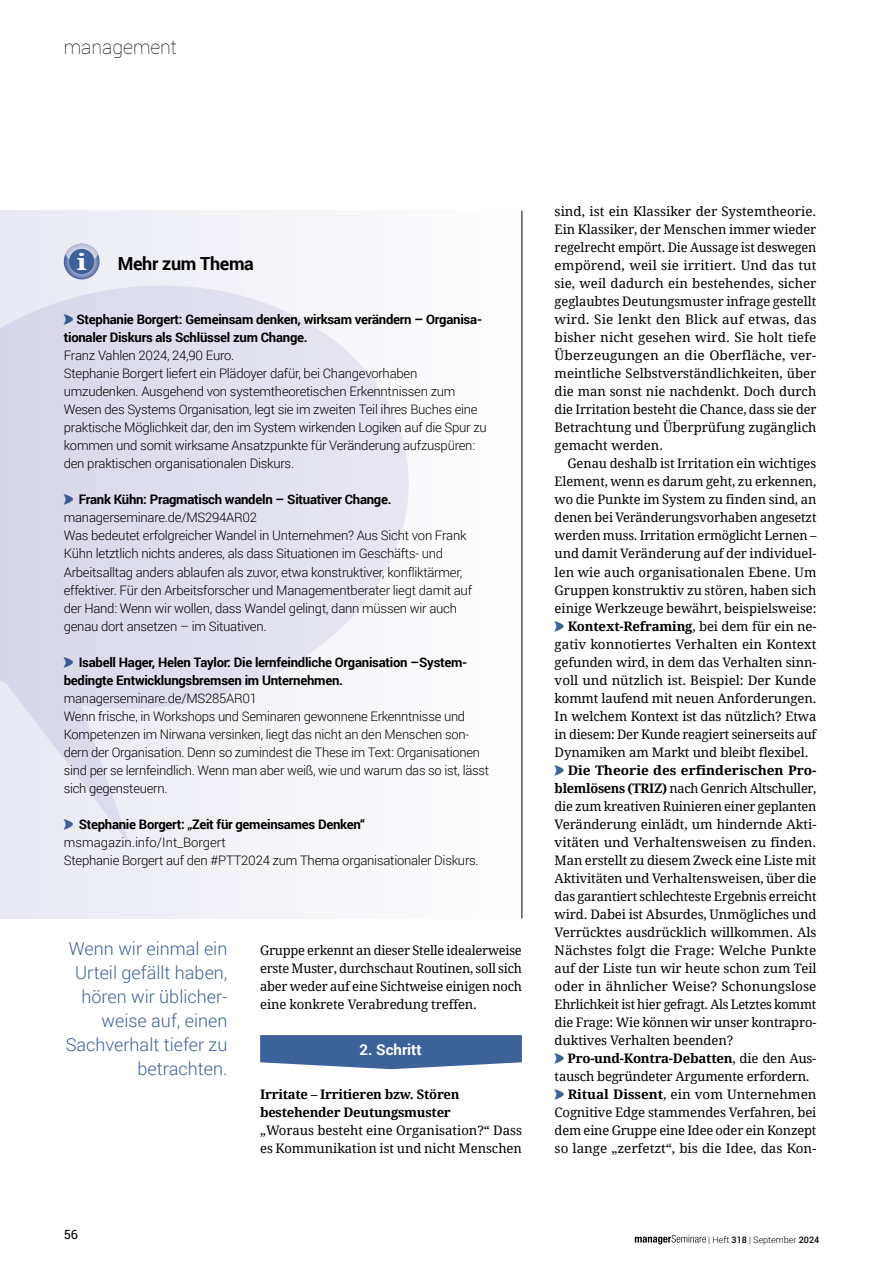
<style>
.page{position:relative;width:893px;height:1263px;background:#fff}
.page>*{position:absolute;margin:0;border:0;box-sizing:border-box;transform-origin:0 0}
.t1{font:700 22.5px "Droid Serif";color:#fff;scale:1.27 1}
.t2{font:100 19.5px "Roboto";color:#000}
.Zitat{font:300 18px/24px "Roboto";color:#3d629a;text-align:right}
.Standard_Stichzeile{font:700 18px "Roboto";letter-spacing:-.02em;color:#000}
.Dreiecks-Kasten{font:700 15px "Roboto";color:#fff}
.t3{font:13.2px/18px "Droid Serif";letter-spacing:-.01em;color:#000;text-align:justify}
.Standard_Paragraph{font:300 13.2px/18px "Roboto";letter-spacing:-.02em;color:#000}
.t4{font:700 13.2px/18px "Roboto";letter-spacing:-.02em;color:#000}
.t5{font:700 13.2px/18px "Droid Serif";letter-spacing:-.02em;color:#000}
.Standard_Paragraph-2{font:300 13.2px "Roboto";color:#000}
.t6{font:12.75px "Roboto";color:#000}
.Standard_Liste_1_Röm{font:300 9px "Roboto";color:#000}
.s1{font-weight:700}
.s2{font-weight:500}
</style>
<div class="page">
<svg style="left:260px;top:1035px;width:262px;height:34px;background:#5071a3"></svg>
<hr style="left:522px;top:211px;width:1px;height:707px;background:#000">
<div style="left:0;top:210px;width:522px;height:708px;background:linear-gradient(to right,#e8e9f3,#fefefe)"></div>
<svg style="left:64px;top:244px;width:36px;height:35px"></svg>
<div style="left:69px;top:249px;width:25px;height:25px;background:#3d629a;border-radius:50%"></div>
<svg style="left:65px;top:243px;width:33px;height:22px"></svg>
<svg style="left:0;top:269px;width:423px;height:575px;fill:#e3e2ef"></svg>
<svg style="left:635px;top:1235px;width:71px;height:9px"></svg>
<svg style="left:64px;top:314px;width:9px;height:11px"></svg>
<svg style="left:64px;top:494px;width:9px;height:11px"></svg>
<svg style="left:64px;top:656px;width:9px;height:11px"></svg>
<svg style="left:64px;top:818px;width:9px;height:11px"></svg>
<p class="t2" style="left:64px;top:34px;width:115px">management</p>
<h1 class="t1" style="left:77px;top:249px;width:9px">i</h1>
<p class="Standard_Stichzeile" style="left:118px;top:251px;width:138px">Mehr zum Thema</p>
<p class="t4" style="left:64px;top:310px;width:420px;text-indent:13px">Stephanie Borgert: Gemeinsam denken, wirksam verändern – Organisa&shy;tionaler Diskurs als Schlüssel zum Change.</p>
<p class="Standard_Paragraph" style="left:64px;top:346px;width:172px">Franz Vahlen 2024, 24,90 Euro.</p>
<p class="Standard_Paragraph" style="left:64px;top:364px;width:425px">Stephanie Borgert liefert ein Plädoyer dafür, bei Changevorhaben umzudenken. Ausgehend von systemtheoretischen Erkenntnissen zum Wesen des Systems Organisation, legt sie im zweiten Teil ihres Buches eine praktische Möglichkeit dar, den im System wirkenden Logiken auf die Spur zu kommen und somit wirksame Ansatzpunkte für Veränderung aufzuspüren: den praktischen organisationalen Diskurs.</p>
<p class="t4" style="left:79px;top:490px;width:314px">Frank Kühn: Pragmatisch wandeln – Situativer Change.</p>
<p class="Standard_Paragraph" style="left:64px;top:508px;width:195px">managerseminare.de/MS294AR02</p>
<p class="Standard_Paragraph" style="left:64px;top:526px;width:410px">Was bedeutet erfolgreicher Wandel in Unternehmen? Aus Sicht von Frank Kühn letztlich nichts anderes, als dass Situationen im Geschäfts- und Arbeitsalltag anders ablaufen als zuvor, etwa konstruktiver, konfliktärmer, effektiver. Für den Arbeitsforscher und Managementberater liegt damit auf der Hand: Wenn wir wollen, dass Wandel gelingt, dann müssen wir auch genau dort ansetzen – im Situativen.</p>
<p class="t4" style="left:64px;top:652px;width:404px;text-indent:15px">Isabell Hager, Helen Taylor: Die lernfeindliche Organisation –System&shy;bedingte Entwicklungsbremsen im Unternehmen.</p>
<p class="Standard_Paragraph" style="left:64px;top:688px;width:195px">managerseminare.de/MS285AR01</p>
<p class="Standard_Paragraph" style="left:64px;top:706px;width:427px">Wenn frische, in Workshops und Seminaren gewonnene Erkenntnisse und Kompetenzen im Nirwana versinken, liegt das nicht an den Menschen son&shy;dern der Organisation. Denn so zumindest die These im Text: Organisationen sind per se lernfeindlich. Wenn man aber weiß, wie und warum das so ist, lässt sich gegensteuern.</p>
<p class="t4" style="left:79px;top:814px;width:288px">Stephanie Borgert: „Zeit für gemeinsames Denken“</p>
<p class="Standard_Paragraph-2" style="left:64px;top:833px;width:164px">msmagazin.info/Int_Borgert</p>
<p class="Standard_Paragraph" style="left:64px;top:850px;width:416px">Stephanie Borgert auf den #PTT2024 zum Thema organisationaler Diskurs.</p>
<p class="Zitat" style="left:66px;top:935px;width:163px">Wenn wir einmal ein<br>Urteil gefällt haben, hören wir üblicher&shy;weise auf, einen<br>Sachverhalt tiefer zu betrachten.</p>
<p class="t6" style="left:64px;top:1226px;width:16px">56</p>
<p class="t3" style="left:260px;top:941px;width:263px">Gruppe erkennt an dieser Stelle idealerweise erste Muster, durchschaut Routinen, soll sich aber weder auf eine Sichtweise einigen noch eine konkrete Verabredung treffen.</p>
<p class="Dreiecks-Kasten" style="left:360px;top:1039px;width:64px">2. Schritt</p>
<p class="t5" style="left:260px;top:1085px;width:201px">Irritate – Irritieren bzw. Stören bestehender Deutungsmuster</p>
<p class="t3" style="left:260px;top:1121px;width:263px">„Woraus besteht eine Organisation?“ Dass es Kommunikation ist und nicht Menschen</p>
<p class="t3" style="left:555px;top:203px;width:263px">sind, ist ein Klassiker der Systemtheorie.<br>Ein Klassiker, der Menschen immer wieder regelrecht empört. Die Aussage ist deswegen empörend, weil sie irritiert. Und das tut sie, weil dadurch ein bestehendes, sicher geglaubtes Deutungsmuster infrage gestellt wird. Sie lenkt den Blick auf etwas, das bisher nicht gesehen wird. Sie holt tiefe Überzeugungen an die Oberfläche, ver&shy;meintliche Selbstverständlichkeiten, über die man sonst nie nachdenkt. Doch durch die Irritation besteht die Chance, dass sie der Betrachtung und Überprüfung zugänglich gemacht werden.</p>
<p class="t3" style="left:555px;top:455px;width:263px;text-indent:13px">Genau deshalb ist Irritation ein wichtiges Element, wenn es darum geht, zu erkennen, wo die Punkte im System zu finden sind, an denen bei Veränderungsvorhaben angesetzt werden muss. Irritation ermöglicht Lernen – und damit Veränderung auf der individuel&shy;len wie auch organisationalen Ebene. Um Gruppen konstruktiv zu stören, haben sich einige Werkzeuge bewährt, beispielsweise:</p>
<p class="t3" style="left:555px;top:617px;width:263px;text-indent:13px"><span class="s1">Kontext-Reframing</span>, bei dem für ein ne&shy;gativ konnotiertes Verhalten ein Kontext gefunden wird, in dem das Verhalten sinn&shy;voll und nützlich ist. Beispiel: Der Kunde kommt laufend mit neuen Anforderungen.<br>In welchem Kontext ist das nützlich? Etwa in diesem: Der Kunde reagiert seinerseits auf Dynamiken am Markt und bleibt flexibel.</p>
<p class="t3" style="left:555px;top:761px;width:263px;text-indent:13px"><span class="s1">Die Theorie des erfinderischen Pro&shy;blemlösens (TRIZ)</span> nach Genrich Altschuller, die zum kreativen Ruinieren einer geplanten Veränderung einlädt, um hindernde Akti&shy;vitäten und Verhaltensweisen zu finden.<br>Man erstellt zu diesem Zweck eine Liste mit Aktivitäten und Verhaltensweisen, über die das garantiert schlechteste Ergebnis erreicht wird. Dabei ist Absurdes, Unmögliches und Verrücktes ausdrücklich willkommen. Als Nächstes folgt die Frage: Welche Punkte auf der Liste tun wir heute schon zum Teil oder in ähnlicher Weise? Schonungslose Ehrlichkeit ist hier gefragt. Als Letztes kommt die Frage: Wie können wir unser kontrapro&shy;duktives Verhalten beenden?</p>
<p class="t3" style="left:555px;top:1049px;width:263px;text-indent:13px"><span class="s1">Pro-und-Kontra-Debatten</span>, die den Aus&shy;tausch begründeter Argumente erfordern.</p>
<p class="t3" style="left:555px;top:1085px;width:263px;text-indent:13px"><span class="s1">Ritual Dissent</span>, ein vom Unternehmen Cognitive Edge stammendes Verfahren, bei dem eine Gruppe eine Idee oder ein Konzept so lange „zerfetzt“, bis die Idee, das Kon-</p>
<p class="Standard_Liste_1_Röm" style="left:708px;top:1233px;width:113px">| Heft <span class="s2">318</span> | September <span class="s2">2024</span></p>
</div>
